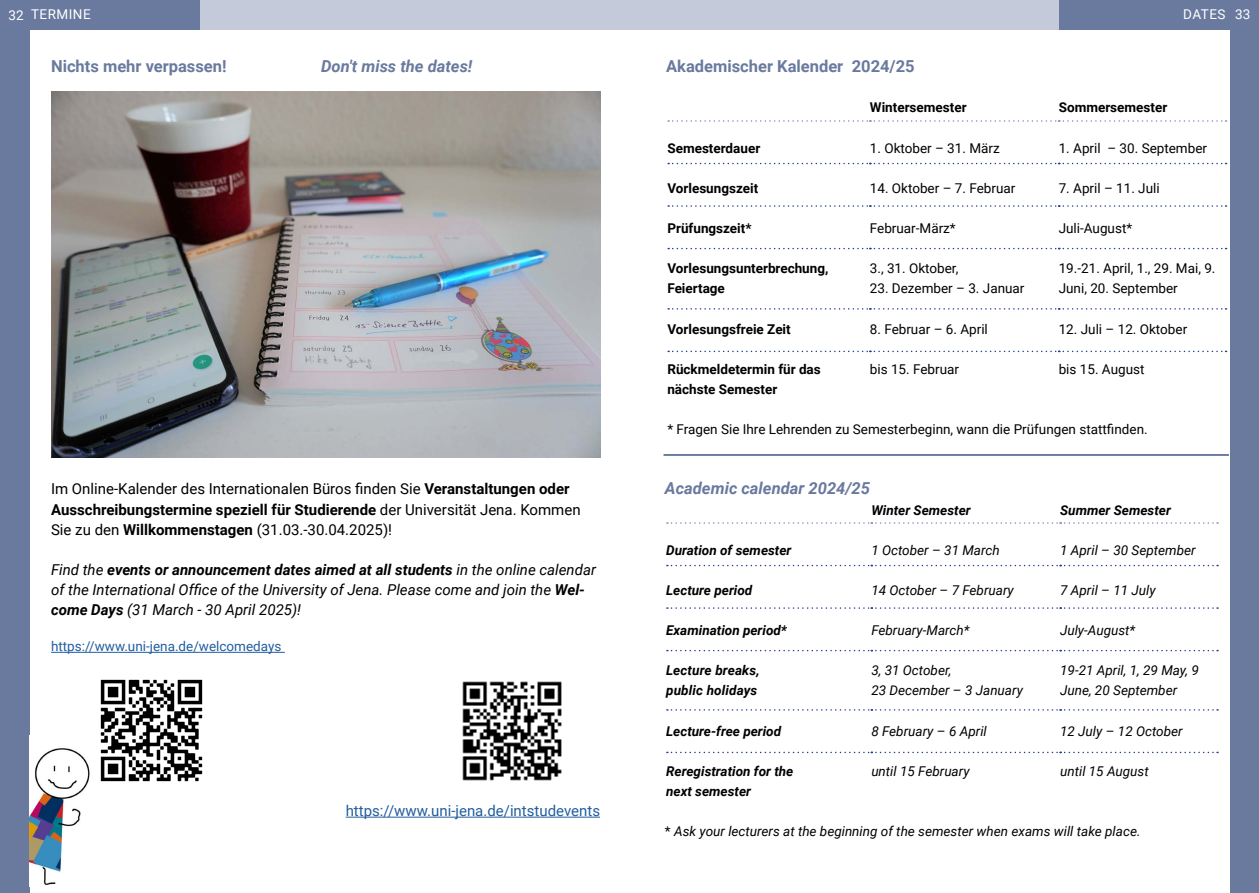
<style>
.page{position:relative;width:1259px;height:893px;background:#fff}
.page>*{position:absolute;margin:0;border:0;box-sizing:border-box;transform-origin:0 0}
.t1{font:700 16.5px "Roboto";color:#697a9e}
.t2{font:italic 700 16.5px "Roboto";color:#697a9e}
.t3{font:15px/20.1px "Roboto";color:#000}
.t4{font:italic 15px/20.1px "Roboto";color:#000}
.t5{font:15px "Roboto";color:#215e9e}
.t6{font:13.5px/20.1px "Roboto";color:#000}
.t7{font:italic 13.5px/20.1px "Roboto";color:#000}
.t8{font:700 13.5px/20.1px "Roboto";color:#000}
.t9{font:italic 700 13.5px/20.1px "Roboto";color:#000}
.t10{font:13.5px "Roboto";color:#215e9e}
.t11{font:13.5px "Roboto";letter-spacing:.035em;color:#fff}
.s1{font-weight:700}
.s2{font-style:normal}
</style>
<div class="page">
<div style="left:0;top:0;width:1259px;height:30px;background:#c5cada"></div>
<div style="left:0;top:0;width:200px;height:30px;background:#697a9e"></div>
<div style="left:1059px;top:0;width:200px;height:30px;background:#697a9e"></div>
<div style="left:0;top:24px;width:30px;height:869px;background:#697a9e"></div>
<div style="left:1229px;top:23px;width:30px;height:870px;background:#697a9e"></div>
<hr style="left:51px;top:652px;width:234px;height:1px;background:#215e9e">
<hr style="left:346px;top:817px;width:254px;height:1px;background:#215e9e">
<svg style="left:668px;top:120px;width:558px;height:2px"></svg>
<svg style="left:668px;top:163px;width:558px;height:1px"></svg>
<svg style="left:668px;top:205px;width:558px;height:2px"></svg>
<svg style="left:668px;top:248px;width:558px;height:1px"></svg>
<svg style="left:668px;top:308px;width:558px;height:2px"></svg>
<svg style="left:668px;top:351px;width:558px;height:1px"></svg>
<svg style="left:667px;top:522px;width:551px;height:2px"></svg>
<svg style="left:667px;top:565px;width:551px;height:1px"></svg>
<svg style="left:667px;top:607px;width:551px;height:2px"></svg>
<svg style="left:667px;top:650px;width:551px;height:1px"></svg>
<svg style="left:667px;top:709px;width:551px;height:2px"></svg>
<svg style="left:667px;top:752px;width:551px;height:1px"></svg>
<hr style="left:663px;top:454px;width:566px;height:2px;background:#3f5781">
<img style="left:52px;top:91px;width:549px;height:366px">
<img style="left:462px;top:681px;width:100px;height:100px">
<img style="left:100px;top:679px;width:103px;height:103px">
<img style="left:30px;top:748px;width:60px;height:137px">
<p class="t11" style="left:9px;top:5px;width:84px">32 TERMINE</p>
<p class="t11" style="left:1183px;top:4px;width:69px">DATES 33</p>
<p class="t1" style="left:51px;top:55px;width:177px">Nichts mehr verpassen!</p>
<p class="t2" style="left:321px;top:55px;width:153px">Don't miss the dates!</p>
<p class="t3" style="left:51px;top:478px;width:531px">Im Online-Kalender des Internationalen Büros finden Sie <span class="s1">Veranstaltungen oder<br>Ausschreibungstermine speziell für Studierende</span> der Universität Jena. Kommen<br>Sie zu den <span class="s1">Willkommenstagen</span> (31.03.-30.04.2025)!</p>
<p class="t4" style="left:51px;top:559px;width:546px">Find the <span class="s1">events or announcement dates aimed at all students</span> in the online calendar of the International Office of the University of Jena. Please come and join the <span class="s1">Wel&shy;come Days</span> (31 March - 30 April 2025)!</p>
<p class="t10" style="left:51px;top:637px;width:232px">https://www.uni-jena.de/welcomedays</p>
<p class="t5" style="left:346px;top:800px;width:256px">https://www.uni-jena.de/intstudevents</p>
<p class="t1" style="left:666px;top:55px;width:250px">Akademischer Kalender 2024/25</p>
<p class="t8" style="left:870px;top:97px;width:98px">Wintersemester</p>
<p class="t8" style="left:1058px;top:97px;width:110px">Sommersemester</p>
<p class="t8" style="left:667px;top:137px;width:94px">Semesterdauer</p>
<p class="t6" style="left:870px;top:137px;width:131px">1. Oktober – 31. März</p>
<p class="t6" style="left:1058px;top:137px;width:150px">1. April – 30. September</p>
<p class="t8" style="left:667px;top:178px;width:92px">Vorlesungszeit</p>
<p class="t6" style="left:870px;top:178px;width:147px">14. Oktober – 7. Februar</p>
<p class="t6" style="left:1058px;top:178px;width:103px">7. April – 11. Juli</p>
<p class="t8" style="left:667px;top:218px;width:86px">Prüfungszeit*</p>
<p class="t6" style="left:870px;top:218px;width:87px">Februar-März*</p>
<p class="t6" style="left:1058px;top:218px;width:75px">Juli-August*</p>
<p class="t8" style="left:667px;top:258px;width:162px">Vorlesungsunterbrechung,<br>Feiertage</p>
<p class="t6" style="left:870px;top:258px;width:90px">3., 31. Oktober,</p>
<p class="t6" style="left:1058px;top:258px;width:158px">19.-21. April, 1., 29. Mai, 9.<br>Juni, 20. September</p>
<p class="t6" style="left:870px;top:278px;width:156px">23. Dezember – 3. Januar</p>
<p class="t8" style="left:667px;top:318px;width:125px">Vorlesungsfreie Zeit</p>
<p class="t6" style="left:870px;top:318px;width:119px">8. Februar – 6. April</p>
<p class="t6" style="left:1058px;top:318px;width:130px">12. Juli – 12. Oktober</p>
<p class="t8" style="left:667px;top:358px;width:155px">Rückmeldetermin für das nächste Semester</p>
<p class="t6" style="left:870px;top:358px;width:91px">bis 15. Februar</p>
<p class="t6" style="left:1058px;top:358px;width:87px">bis 15. August</p>
<p class="t6" style="left:667px;top:419px;width:482px">* Fragen Sie Ihre Lehrenden zu Semesterbeginn, wann die Prüfungen stattfinden.</p>
<p class="t2" style="left:665px;top:477px;width:207px">Academic calendar 2024/25</p>
<p class="t9" style="left:871px;top:499px;width:101px">Winter Semester</p>
<p class="t9" style="left:1060px;top:499px;width:112px">Summer Semester</p>
<p class="t9" style="left:666px;top:539px;width:127px">Duration of semester</p>
<p class="t7" style="left:871px;top:539px;width:130px">1 October <span class="s2">–</span> 31 March</p>
<p class="t7" style="left:1060px;top:539px;width:137px">1 April <span class="s2">–</span> 30 September</p>
<p class="t9" style="left:666px;top:580px;width:88px">Lecture period</p>
<p class="t7" style="left:871px;top:580px;width:144px">14 October <span class="s2">–</span> 7 February</p>
<p class="t7" style="left:1060px;top:580px;width:97px">7 April <span class="s2">–</span> 11 July</p>
<p class="t9" style="left:666px;top:620px;width:122px">Examination period*</p>
<p class="t7" style="left:871px;top:620px;width:100px">February-March*</p>
<p class="t7" style="left:1060px;top:620px;width:77px">July-August*</p>
<p class="t9" style="left:666px;top:660px;width:95px">Lecture breaks, public holidays</p>
<p class="t7" style="left:871px;top:660px;width:153px">3, 31 October,<br>23 December <span class="s2">–</span> 3 January</p>
<p class="t7" style="left:1060px;top:660px;width:140px">19-21 April, 1, 29 May, 9<br>June, 20 September</p>
<p class="t9" style="left:666px;top:720px;width:117px">Lecture-free period</p>
<p class="t7" style="left:871px;top:720px;width:117px">8 February <span class="s2">–</span> 6 April</p>
<p class="t7" style="left:1060px;top:720px;width:124px">12 July <span class="s2">–</span> 12 October</p>
<p class="t9" style="left:666px;top:760px;width:129px">Reregistration for the next semester</p>
<p class="t7" style="left:871px;top:760px;width:100px">until 15 February</p>
<p class="t7" style="left:1060px;top:760px;width:90px">until 15 August</p>
<p class="t7" style="left:665px;top:821px;width:477px"><span class="s2">*</span> Ask your lecturers at the beginning of the semester when exams will take place.</p>
</div>
